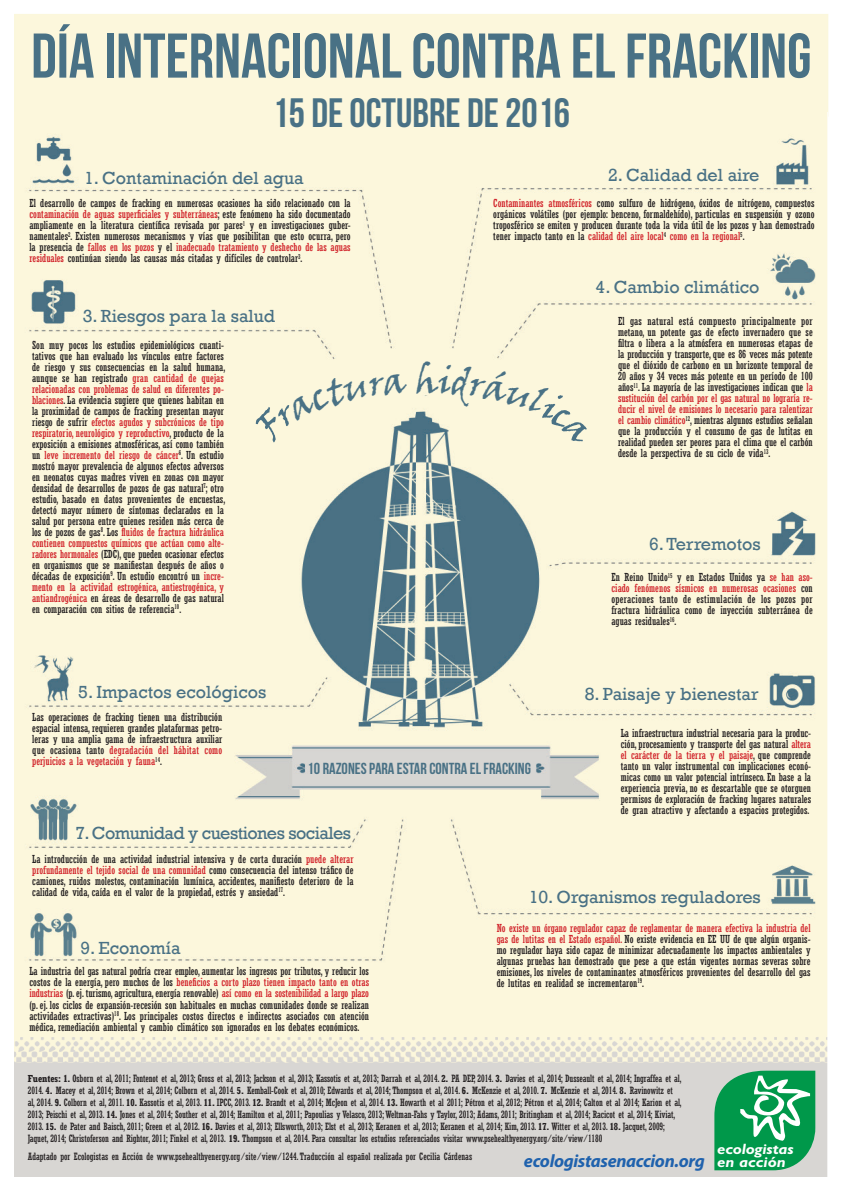
<style>
.page{position:relative;width:842px;height:1191px;background:#fff}
.page>*{position:absolute;margin:0;border:0;box-sizing:border-box;transform-origin:0 0}
.t1{font:63px "Bebas Neue";color:#497185}
.t2{font:41px "Bebas Neue";color:#497185}
.t3{font:18px "Rockwell";color:#497185}
.t4{font:18px "Rockwell";letter-spacing:-.03em;color:#497185}
.t5{font:italic 700 18px "Myriad Pro";letter-spacing:-.02em;color:#2062ad}
.t6{font:16px "Bebas Neue";color:#497185}
.t7{font:italic 700 15px/12.7px "Gill Sans Std";letter-spacing:-.005em;color:#fff;scale:1.09 1}
.t8{font:condensed 11px/11px "Rockwell";color:#231f20;text-align:justify}
.t9{font:condensed 10px/12px "Rockwell";letter-spacing:-.01em;color:#231f20}
.s1{color:#d1232a}
.s2{font-weight:700}
</style>
<div class="page">
<div style="left:14px;top:14px;width:814px;height:103px;border:1px solid #fbf7dc"></div>
<img style="left:14px;top:113px;width:814px;height:922px">
<svg style="left:714px;top:1070px;width:101px;height:100px;background:#34aa6d"></svg>
<div style="left:253px;top:373px;width:155px;height:69px;background:#fcf7dc"></div>
<div style="left:416px;top:361px;width:175px;height:86px;background:#fcf7dc"></div>
<h1 class="t1" style="left:31px;top:21px;width:782px">DÍA INTERNACIONAL CONTRA EL FRACKING</h1>
<h2 class="t2" style="left:272px;top:90px;width:299px">15 DE OCTUBRE DE 2016</h2>
<h3 class="t3" style="left:84px;top:167px;width:221px">1. Contaminación del agua</h3>
<h3 class="t3" style="left:608px;top:165px;width:153px">2. Calidad del aire</h3>
<p class="t8" style="left:29px;top:198px;width:323px">El desarrollo de campos de fracking en numerosas ocasiones ha sido relacionado con la <span class="s1">contaminación de aguas superficiales y subterráneas</span>; este fenómeno ha sido documentado ampliamente en la literatura científica revisada por pares<sup>1</sup> y en investigaciones guber&shy;namentales<sup>2</sup>. Existen numerosos mecanismos y vías que posibilitan que esto ocurra, pero la presencia de <span class="s1">fallos en los pozos</span> y el <span class="s1">inadecuado tratamiento y deshecho de las aguas residuales</span> continúan siendo las causas más citadas y difíciles de controlar<sup>3</sup>.</p>
<p class="t8" style="left:493px;top:198px;width:323px"><span class="s1">Contaminantes atmosféricos</span> como sulfuro de hidrógeno, óxidos de nitrógeno, compuestos orgánicos volátiles (por ejemplo: benceno, formaldehído), particulas en suspensión y ozono troposférico se emiten y producen durante toda la vida útil de los pozos y han demostrado tener impacto tanto en la <span class="s1">calidad del aire local</span><sup>4</sup> <span class="s1">como en la regional</span><sup>5</sup>.</p>
<h3 class="t3" style="left:83px;top:305px;width:194px">3. Riesgos para la salud</h3>
<p class="t8" style="left:32px;top:339px;width:195px;text-align:left">Son muy pocos los estudios epidemiológicos cuanti&shy;tativos que han evaluado los vínculos entre factores de riesgo y sus consecuencias en la salud humana, aunque se han registrado <span class="s1">gran cantidad de quejas relacionadas con problemas de salud en diferentes po&shy;blaciones</span>. La evidencia sugiere que quienes habitan en la proximidad de campos de fracking presentan mayor riesgo de sufrir <span class="s1">efectos agudos y subcrónicos de tipo respiratorio, neurológico y reproductivo</span>, producto de la exposición a emisiones atmosféricas, así como también un <span class="s1">leve incremento del riesgo de cáncer</span><sup>6</sup>. Un estudio mostró mayor prevalencia de algunos efectos adversos en neonatos cuyas madres viven en zonas con mayor densidad de desarrollos de pozos de gas natural<sup>7</sup>; otro estudio, basado en datos provenientes de encuestas, detectó mayor número de síntomas declarados en la salud por persona entre quienes residen más cerca de los de pozos de gas<sup>8</sup>. Los <span class="s1">fluidos de fractura hidráulica contienen compuestos químicos que actúan como alte&shy;radores hormonales</span> (EDC), que pueden ocasionar efectos en organismos que se manifiestan después de años o décadas de exposición<sup>9</sup>. Un estudio encontró un <span class="s1">incre&shy;mento en la actividad estrogénica, antiestrogénica, y antiandrogénica</span> en áreas de desarrollo de gas natural en comparación con sitios de referencia<sup>10</sup>.</p>
<h3 class="t3" style="left:596px;top:277px;width:165px">4. Cambio climático</h3>
<p class="t8" style="left:618px;top:316px;width:196px">El gas natural está compuesto principalmente por metano, un potente gas de efecto invernadero que se filtra o libera a la atmósfera en numerosas etapas de la producción y transporte, que es 86 veces más potente que el dióxido de carbono en un horizonte temporal de 20 años y 34 veces más potente en un período de 100 años<sup>11</sup>. La mayoría de las investigaciones indican que <span class="s1">la sustitución del carbón por el gas natural no lograría re&shy;ducir el nivel de emisiones lo necesario para ralentizar el cambio climático</span><sup>12</sup>, mientras algunos estudios señalan que la producción y el consumo de gas de lutitas en realidad pueden ser peores para el clima que el carbón desde la perspectiva de su ciclo de vida<sup>13</sup>.</p>
<h3 class="t3" style="left:649px;top:533px;width:113px">6. Terremotos</h3>
<p class="t8" style="left:611px;top:572px;width:203px">En Reino Unido<sup>15</sup> y en Estados Unidos ya <span class="s1">se han aso&shy;ciado fenómenos sísmicos en numerosas ocasiones</span> con operaciones tanto de estimulación de los pozos por fractura hidráulica como de inyección subterránea de aguas residuales<sup>16</sup>.</p>
<h3 class="t3" style="left:78px;top:681px;width:189px">5. Impactos ecológicos</h3>
<h3 class="t3" style="left:585px;top:683px;width:175px">8. Paisaje y bienestar</h3>
<p class="t8" style="left:32px;top:711px;width:192px">Las operaciones de fracking tienen una distribución espacial intensa, requieren grandes plataformas petro&shy;leras y una amplia gama de infraestructura auxiliar que ocasiona tanto <span class="s1">degradación del hábitat como perjuicios a la vegetación y fauna</span><sup>14</sup>.</p>
<h3 class="t6" style="left:308px;top:759px;width:225px">10 RAZONES PARA ESTAR CONTRA EL FRACKING</h3>
<h3 class="t4" style="left:75px;top:822px;width:277px">7. Comunidad y cuestiones sociales</h3>
<p class="t8" style="left:621px;top:727px;width:192px">La infraestructura industrial necesaria para la produc&shy;ción, procesamiento y transporte del gas natural <span class="s1">altera el carácter de la tierra y el paisaje</span>, que comprende tanto un valor instrumental con implicaciones econó&shy;micas como un valor potencial intrínseco. En base a la experiencia previa, no es descartable que se otorguen permisos de exploración de fracking lugares naturales de gran atractivo y afectando a espacios protegidos.</p>
<p class="t8" style="left:32px;top:853px;width:323px">La introducción de una actividad industrial intensiva y de corta duración <span class="s1">puede alterar profundamente el tejido social de una comunidad</span> como consecuencia del intenso tráfico de camiones, ruidos molestos, contaminación lumínica, accidentes, manifiesto deterioro de la calidad de vida, caída en el valor de la propiedad, estrés y ansiedad<sup>17</sup>.</p>
<h3 class="t3" style="left:81px;top:937px;width:102px">9. Economía</h3>
<p class="t8" style="left:29px;top:966px;width:341px">La industria del gas natural podría crear empleo, aumentar los ingresos por tributos, y reducir los costos de la energía, pero muchos de los <span class="s1">beneficios a corto plazo tienen impacto tanto en otras industrias</span> (p. ej. turismo, agricultura, energía renovable) <span class="s1">así como en la sostenibilidad a largo plazo </span>(p. ej. los ciclos de expansión-recesión son habituales en muchas comunidades donde se realizan actividades extractivas)<sup>18</sup>. Los principales costos directos e indirectos asociados con atención médica, remediación ambiental y cambio climático son ignorados en los debates económicos.</p>
<h3 class="t3" style="left:529px;top:886px;width:234px">10. Organismos reguladores</h3>
<p class="t8" style="left:497px;top:922px;width:315px"><span class="s1">No existe un órgano regulador capaz de reglamentar de manera efectiva la industria del gas de lutitas en el Estado español.</span> No existe evidencia en EE UU de que algún organis&shy;mo regulador haya sido capaz de minimizar adecuadamente los impactos ambientales y algunas pruebas han demostrado que pese a que están vigentes normas severas sobre emisiones, los niveles de contaminantes atmosféricos provenientes del desarrollo del gas de lutitas en realidad se incrementaron<sup>19</sup>.</p>
<p class="t9" style="left:28px;top:1072px;width:655px"><span class="s2">Fuentes: 1.</span> Osborn et al, 2011; Fontenot et al, 2013; Gross et al, 2013; Jackson et al, 2013; Kassotis et at, 2013; Darrah et al, 2014. <span class="s2">2.</span> PA DEP, 2014. <span class="s2">3.</span> Davies et al, 2014; Dusseault et al, 2014; Ingraffea et al, 2014. <span class="s2">4.</span> Macey et al, 2014; Brown et al, 2014; Colborn et al, 2014. <span class="s2">5.</span> Kemball-Cook et al, 2010; Edwards et al, 2014; Thompson et al, 2014. <span class="s2">6.</span> McKenzie et al, 2010. <span class="s2">7.</span> McKenzie et al, 2014. <span class="s2">8.</span> Ravinowitz et al, 2014. <span class="s2">9.</span> Colborn et al, 2011. <span class="s2">10.</span> Kassotis et al, 2013. <span class="s2">11.</span> IPCC, 2013. <span class="s2">12.</span> Brandt et al, 2014; McJeon et al, 2014. <span class="s2">13.</span> Howarth et al 2011; Pétron et al, 2012; Pétron et al, 2014; Calton et al 2014; Karion et al, 2013; Peischi et al, 2013. <span class="s2">14.</span> Jones et al, 2014; Souther et al, 2014; Hamilton et al, 2011; Papoulias y Velasco, 2013; Weltman-Fahs y Taylor, 2013; Adams, 2011; Britingham et al, 2014; Racicot et al, 2014; Kiviat, 2013. <span class="s2">15.</span> de Pater and Baisch, 2011; Green et al, 2012. <span class="s2">16.</span> Davies et al, 2013; Ellsworth, 2013; Elst et al, 2013; Keranen et al, 2013; Keranen et al, 2014; Kim, 2013. <span class="s2">17.</span> Witter et al, 2013. <span class="s2">18.</span> Jacquet, 2009; Jaquet, 2014; Christoferson and Rightor, 2011; Finkel et al, 2013. <span class="s2">19.</span> Thompson et al, 2014. Para consultar los estudios referenciados visitar www.psehealthyenergy.org/site/view/1180</p>
<p class="t9" style="left:28px;top:1150px;width:446px">Adaptado por Ecologistas en Acción de www.psehealthyenergy.org/site/view/1244. Traducción al español realizada por Cecilia Cárdenas</p>
<h3 class="t5" style="left:524px;top:1149px;width:182px">ecologistasenaccion.org</h3>
<h3 class="t7" style="left:717px;top:1142px;width:72px">ecologistas en acción</h3>
</div>
